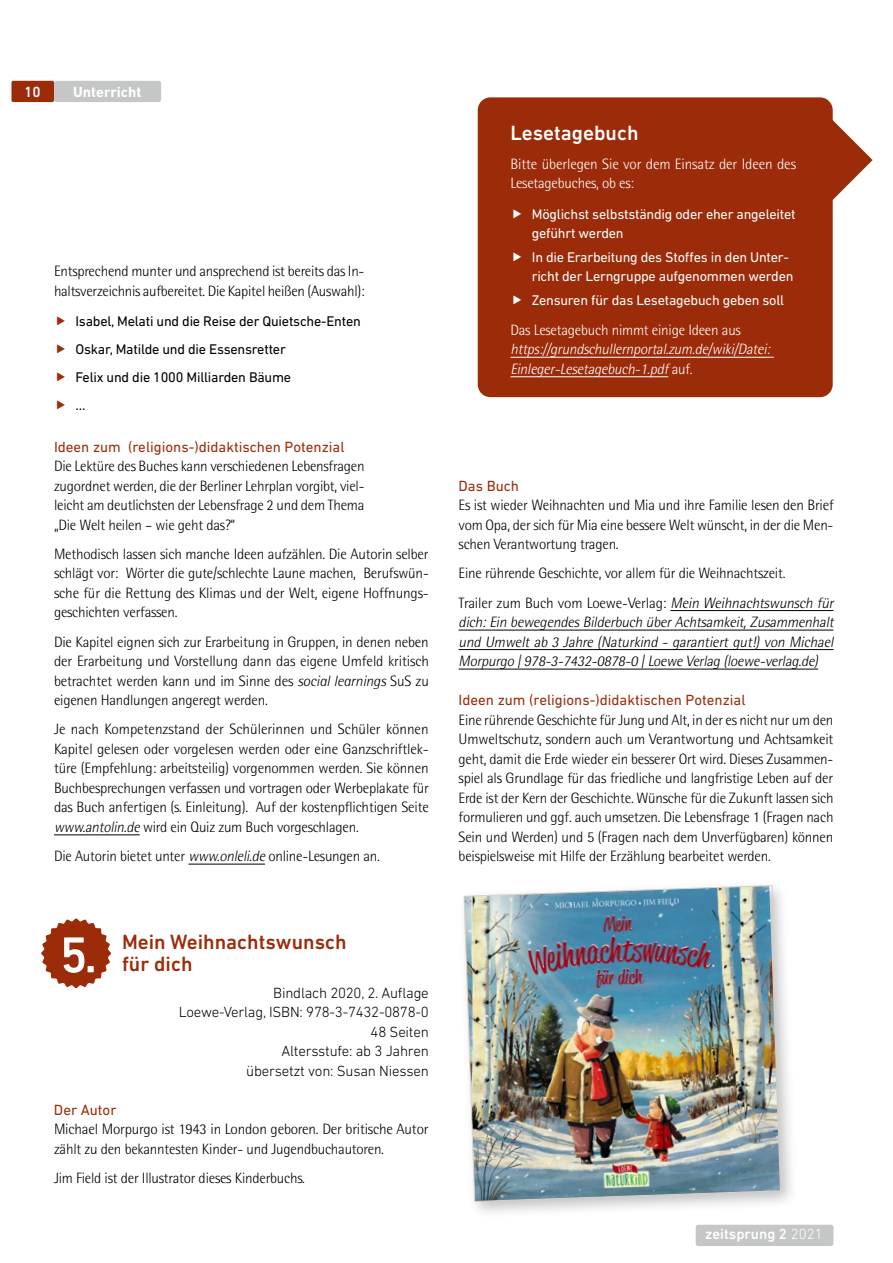
<style>
.page{position:relative;width:893px;height:1263px;background:#fff}
.page>*{position:absolute;margin:0;border:0;box-sizing:border-box;transform-origin:0 0}
.t1{font:500 51.3px "DIN Next LT Pro";color:#fff}
.t2{font:500 21px/22.5px "DIN Next LT Pro";color:#9c2b09}
.t3{font:500 21px "DIN Next LT Pro";color:#fff}
.t4{font:300 15px/19.5px "Rotis Semi Sans Std";letter-spacing:-.015em;color:#000;text-align:justify}
.t5{font:italic 300 15px/19.5px "Rotis Semi Sans Std";color:#000;text-align:justify}
.t6{font:300 15px/19.5px "DIN Next LT Pro";letter-spacing:-.015em;color:#000;text-align:right}
.t7{font:15px "DIN Next LT Pro";color:#9c2b09}
.t8{font:300 15px/19.5px "Rotis Semi Sans Std";letter-spacing:-.015em;color:#fff}
.t9{font:italic 300 15px/19.5px "Rotis Semi Sans Std";color:#fff}
.t10{font:500 15px "DIN Next LT Pro";color:#fff}
.t11{font:700 15px "DIN Next LT Pro";color:#fff}
.t12{font:14.25px/19.5px "DIN Next LT Pro";letter-spacing:-.015em;color:#fff}
.t13{font:14.25px/28px "DIN Next LT Pro";letter-spacing:-.015em;color:#000}
.s1{font-style:italic}
.s2{font-style:normal}
.s3{font-weight:300}
</style>
<div class="page">
<div style="left:11px;top:81px;width:43px;height:21px;background:#9c2b09;border-radius:2px"></div>
<div style="left:54px;top:81px;width:107px;height:21px;background:#c5c6c6;border-radius:3px"></div>
<hr style="left:54px;top:834px;width:86px;height:1px;background:#000">
<hr style="left:188px;top:864px;width:77px;height:1px;background:#000">
<hr style="left:670px;top:610px;width:163px;height:1px;background:#000">
<hr style="left:459px;top:630px;width:374px;height:1px;background:#000">
<hr style="left:459px;top:649px;width:374px;height:1px;background:#000">
<hr style="left:459px;top:669px;width:359px;height:1px;background:#000">
<svg style="left:41px;top:918px;width:70px;height:70px"></svg>
<svg style="left:833px;top:120px;width:40px;height:80px"></svg>
<div style="left:478px;top:97px;width:355px;height:300px;background:#9c2b09;border-radius:13px"></div>
<hr style="left:510px;top:357px;width:264px;height:1px;background:#fff">
<hr style="left:510px;top:376px;width:158px;height:1px;background:#fff">
<div style="left:457px;top:879px;width:344px;height:340px;background:#000;opacity:.25"></div>
<img style="left:464px;top:885px;width:319px;height:317px">
<div style="left:696px;top:1225px;width:137px;height:21px;background:#c5c6c6;border-radius:3px"></div>
<p class="t10" style="left:24px;top:83px;width:18px">10</p>
<p class="t11" style="left:73px;top:83px;width:70px">Unterricht</p>
<p class="t4" style="left:54px;top:261px;width:312px">Entsprechend munter und ansprechend ist bereits das In&shy;haltsverzeichnis aufbereitet. Die Kapitel heißen (Auswahl):</p>
<p class="t13" style="left:75px;top:307px;width:287px">Isabel, Melati und die Reise der Quietsche-Enten<br>Oskar, Matilde und die Essensretter<br>Felix und die 1000 Milliarden Bäume<br>…</p>
<p class="t7" style="left:54px;top:438px;width:292px">Ideen zum (religions-)didaktischen Potenzial</p>
<p class="t4" style="left:54px;top:456px;width:312px">Die Lektüre des Buches kann verschiedenen Lebensfragen zugordnet werden, die der Berliner Lehrplan vorgibt, viel&shy;leicht am deutlichsten der Lebensfrage 2 und dem Thema „Die Welt heilen – wie geht das?“</p>
<p class="t4" style="left:54px;top:544px;width:376px">Methodisch lassen sich manche Ideen aufzählen. Die Autorin selber schlägt vor: Wörter die gute/schlechte Laune machen, Berufswün&shy;sche für die Rettung des Klimas und der Welt, eigene Hoffnungs&shy;geschichten verfassen.</p>
<p class="t4" style="left:54px;top:632px;width:377px">Die Kapitel eignen sich zur Erarbeitung in Gruppen, in denen neben der Erarbeitung und Vorstellung dann das eigene Umfeld kritisch betrachtet werden kann und im Sinne des <span class="s1">social learnings</span> SuS zu eigenen Handlungen angeregt werden.</p>
<p class="t4" style="left:54px;top:719px;width:376px">Je nach Kompetenzstand der Schülerinnen und Schüler können Kapitel gelesen oder vorgelesen werden oder eine Ganzschriftlek&shy;türe (Empfehlung: arbeitsteilig) vorgenommen werden. Sie können Buchbesprechungen verfassen und vortragen oder Werbeplakate für das Buch anfertigen (s. Einleitung). Auf der kostenpflichtigen Seite <span class="s1">www.antolin.de</span> wird ein Quiz zum Buch vorgeschlagen.</p>
<p class="t4" style="left:54px;top:846px;width:328px">Die Autorin bietet unter <span class="s1">www.onleli.de</span> online-Lesungen an.</p>
<h1 class="t1" style="left:60px;top:925px;width:39px">5.</h1>
<h2 class="t2" style="left:122px;top:930px;width:226px">Mein Weihnachtswunsch für dich</h2>
<p class="t6" style="left:179px;top:982px;width:252px">Bindlach 2020, 2. Auflage<br>Loewe-Verlag, ISBN: 978-3-7432-0878-0<br>48 Seiten<br>Altersstufe: ab 3 Jahren<br>übersetzt von: Susan Niessen</p>
<p class="t7" style="left:54px;top:1101px;width:64px">Der Autor</p>
<p class="t4" style="left:54px;top:1119px;width:376px">Michael Morpurgo ist 1943 in London geboren. Der britische Autor zählt zu den bekanntesten Kinder- und Jugendbuchautoren.</p>
<p class="t4" style="left:54px;top:1168px;width:252px">Jim Field ist der Illustrator dieses Kinderbuchs.</p>
<h2 class="t3" style="left:510px;top:120px;width:130px">Lesetagebuch</h2>
<p class="t8" style="left:510px;top:154px;width:287px">Bitte überlegen Sie vor dem Einsatz der Ideen des<br>Lesetagebuches, ob es:</p>
<p class="t12" style="left:532px;top:204px;width:265px">Möglichst selbstständig oder eher angeleitet geführt werden</p>
<p class="t12" style="left:532px;top:247px;width:263px">In die Erarbeitung des Stoffes in den Unter&shy;richt der Lerngruppe aufgenommen werden</p>
<p class="t12" style="left:532px;top:290px;width:254px">Zensuren für das Lesetagebuch geben soll</p>
<p class="t8" style="left:510px;top:320px;width:232px">Das Lesetagebuch nimmt einige Ideen aus</p>
<p class="t9" style="left:510px;top:339px;width:264px">https://grundschullernportal.zum.de/wiki/Datei:<br>Einleger-Lesetagebuch-1.pdf<span class="s2">a u f.</span></p>
<p class="t7" style="left:459px;top:477px;width:62px">Das Buch</p>
<p class="t4" style="left:459px;top:495px;width:377px">Es ist wieder Weihnachten und Mia und ihre Familie lesen den Brief vom Opa, der sich für Mia eine bessere Welt wünscht, in der die Men&shy;schen Verantwortung tragen.</p>
<p class="t4" style="left:459px;top:559px;width:379px;line-height:29.2px">Eine rührende Geschichte, vor allem für die Weihnachtszeit.<br>Trailer zum Buch vom Loewe-Verlag: <span class="s1">Mein Weihnachtswunsch für</span></p>
<p class="t5" style="left:459px;top:612px;width:380px">dich:Ein bewegendesBilderbuch überAchtsamkeit,Zusammenhalt und Umwelt ab 3 Jahre (Naturkind - garantiert gut!) von Michael Morpurgo |978-3-7432-0878-0 |Loewe Verlag (loewe-verlag.de)</p>
<p class="t7" style="left:459px;top:691px;width:288px">Ideen zum (religions-)didaktischen Potenzial</p>
<p class="t4" style="left:459px;top:710px;width:376px">Eine rührende Geschichte für Jung und Alt, in der es nicht nur um den Umweltschutz, sondern auch um Verantwortung und Achtsamkeit geht, damit die Erde wieder ein besserer Ort wird. Dieses Zusammen&shy;spiel als Grundlage für das friedliche und langfristige Leben auf der Erde ist der Kern der Geschichte. Wünsche für die Zukunft lassen sich formulieren und ggf. auch umsetzen. Die Lebensfrage 1 (Fragen nach Sein und Werden) und 5 (Fragen nach dem Unverfügbaren) können beispielsweise mit Hilfe der Erzählung bearbeitet werden.</p>
<p class="t10" style="left:705px;top:1226px;width:119px">zeitsprung 2 <span class="s3">2021</span></p>
</div>
